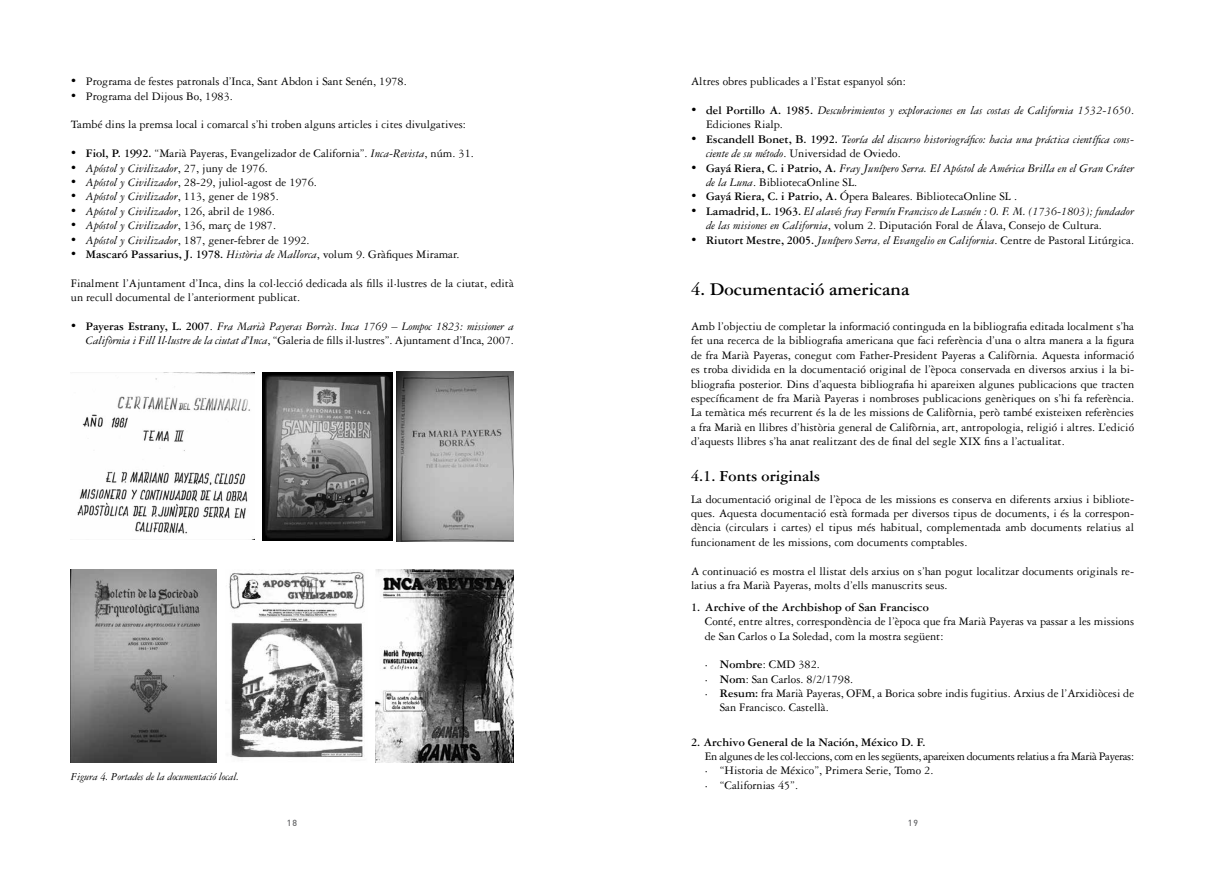
<style>
.page{position:relative;width:1205px;height:869px;background:#fff}
.page>*{position:absolute;margin:0;border:0;box-sizing:border-box;transform-origin:0 0}
.t1{font:700 18.75px "Garamond Three";color:#000}
.t2{font:700 16.25px "Garamond Three";color:#000}
.t3{font:12.25px/14.4px "Garamond Three";color:#000}
.t4{font:italic 12.25px/14.4px "Garamond Three";color:#000}
.t5{font:12.25px/14.4px "Garamond Three";letter-spacing:-.03em;color:#000}
.t6{font:700 12.25px "Garamond Three";color:#000}
.t7{font:italic 11.25px "Garamond Three";letter-spacing:-.01em;color:#000}
.t8{font:500 8.75px "DIN";color:#646567}
.s1{font-weight:700}
.s2{font-style:italic}
.s3{font-style:normal}
.s4{font-weight:700;font-style:normal}
.s5{font-family:"Garamond Three Bold Italic Os F";font-style:normal}
</style>
<div class="page">
<img style="left:77px;top:372px;width:177px;height:162px">
<img style="left:263px;top:372px;width:129px;height:168px">
<img style="left:396px;top:372px;width:118px;height:169px">
<img style="left:229px;top:570px;width:136px;height:188px">
<img style="left:376px;top:569px;width:138px;height:193px">
<img style="left:71px;top:569px;width:145px;height:193px">
<p class="t3" style="left:71px;top:74px;width:337px">• Programa de festes patronals d’Inca, Sant Abdon i Sant Senén, 1978.</p>
<p class="t3" style="left:71px;top:89px;width:163px">• Programa del Dijous Bo, 1983.</p>
<p class="t3" style="left:71px;top:118px;width:396px">També dins la premsa local i comarcal s’hi troben alguns articles i cites divulgatives:</p>
<p class="t3" style="left:71px;top:146px;width:404px">• <span class="s1">Fiol, P. 1992.</span> “Marià Payeras, Evangelizador de California”. <span class="s2">Inca-Revista</span>, núm. 31.</p>
<p class="t4" style="left:71px;top:161px;width:199px">• Apóstol y Civilizador<span class="s3">, 27, juny de 1976.</span></p>
<p class="t3" style="left:71px;top:175px;width:248px">• <span class="s2">Apóstol y Civilizador</span>, 28-29, juliol-agost de 1976.</p>
<p class="t4" style="left:71px;top:189px;width:209px">• Apóstol y Civilizador<span class="s3">, 113, gener de 1985.</span></p>
<p class="t4" style="left:71px;top:204px;width:205px">• Apóstol y Civilizador<span class="s3">, 126, abril de 1986.</span></p>
<p class="t4" style="left:71px;top:218px;width:207px">• Apóstol y Civilizador<span class="s3">, 136, març de 1987.</span></p>
<p class="t3" style="left:71px;top:233px;width:240px">• <span class="s2">Apóstol y Civilizador</span>, 187, gener-febrer de 1992.</p>
<p class="t3" style="left:71px;top:247px;width:390px">• <span class="s1">Mascaró Passarius, J. 1978.</span> <span class="s2">Història de Mallorca</span>, volum 9. Gràfiques Miramar.</p>
<p class="t3" style="left:71px;top:276px;width:444px">Finalment l’Ajuntament d’Inca, dins la col·lecció dedicada als fills il·lustres de la ciutat, edità un recull documental de l’anteriorment publicat.</p>
<p class="t4" style="left:71px;top:319px;width:444px;text-align:right">• <span class="s4">Payeras Estrany, L. 2007</span><span class="s3">.</span> Fra Marià Payeras Borràs<span class="s3">.</span> Inca 1769 – Lompoc 1823: missioner a<br>Califòrnia i Fill Il·lustre de la ciutat d’Inca<span class="s3">, “Galeria de fills il·lustres”. Ajuntament d’Inca, 2007.</span></p>
<p class="t7" style="left:71px;top:770px;width:170px">Figura 4. Portades de la documentació local.</p>
<p class="t3" style="left:691px;top:74px;width:216px">Altres obres publicades a l’Estat espanyol són:</p>
<p class="t4" style="left:706px;top:103px;width:429px;text-indent:-15px">• <span class="s4">del Portillo A. 1985.</span> Descubrimientos y exploraciones en las costas de California 1532-1650<span class="s3">.<br>Ediciones Rialp.</span></p>
<p class="t4" style="left:706px;top:132px;width:429px;text-indent:-15px">• <span class="s4">Escandell Bonet, B. 1992.</span> Teoría del discurso historiográfico: hacia una práctica científica cons&shy;ciente de su método<span class="s3">. Universidad de Oviedo.</span></p>
<p class="t4" style="left:706px;top:161px;width:429px;text-indent:-15px">• <span class="s4">Gayá Riera, C. i Patrio, A</span><span class="s5">.</span> Fray Junípero Serra. El Apóstol de América Brilla en el Gran Cráter de la Luna<span class="s3">. BibliotecaOnline SL.</span></p>
<p class="t3" style="left:691px;top:189px;width:327px">• <span class="s1">Gayá Riera, C. i Patrio, A.</span> Ópera Baleares. BibliotecaOnline SL‬.</p>
<p class="t4" style="left:706px;top:204px;width:429px;text-indent:-15px">• <span class="s4">Lamadrid, L. 1963.</span> El alavés fray Fermín Francisco de Lasuén‬: O. F. M. (1736-1803); fundador de las misiones en California<span class="s3">, volum 2. Diputación Foral de Álava, Consejo de Cultura.</span></p>
<p class="t4" style="left:691px;top:233px;width:444px">• <span class="s4">Riutort Mestre, 2005.</span> Junípero Serra, el Evangelio en California<span class="s3">. Centre de Pastoral Litúrgica.</span></p>
<h1 class="t1" style="left:691px;top:279px;width:220px">4. Documentació americana</h1>
<p class="t3" style="left:691px;top:319px;width:444px;text-align:justify">Amb l’objectiu de completar la informació continguda en la bibliografia editada localment s’ha fet una recerca de la bibliografia americana que faci referència d’una o altra manera a la figura de fra Marià Payeras, conegut com Father-President Payeras a Califòrnia. Aquesta informació es troba dividida en la documentació original de l’època conservada en diversos arxius i la bi&shy;bliografia posterior. Dins d’aquesta bibliografia hi apareixen algunes publicacions que tracten específicament de fra Marià Payeras i nombroses publicacions genèriques on s’hi fa referència.<br>La temàtica més recurrent és la de les missions de Califòrnia, però també existeixen referències a fra Marià en llibres d’història general de Califòrnia, art, antropologia, religió i altres. L’edició d’aquests llibres s’ha anat realitzant des de final del segle XIX fins a l’actualitat.</p>
<h2 class="t2" style="left:691px;top:466px;width:131px">4.1. Fonts originals</h2>
<p class="t3" style="left:691px;top:491px;width:444px;text-align:justify">La documentació original de l’època de les missions es conserva en diferents arxius i bibliote&shy;ques. Aquesta documentació està formada per diversos tipus de documents, i és la correspon&shy;dència (circulars i cartes) el tipus més habitual, complementada amb documents relatius al funcionament de les missions, com documents comptables.</p>
<p class="t3" style="left:691px;top:563px;width:444px">A continuació es mostra el llistat dels arxius on s’han pogut localitzar documents originals re&shy;latius a fra Marià Payeras, molts d’ells manuscrits seus.</p>
<p class="t6" style="left:691px;top:600px;width:239px">1. Archive of the Archbishop of San Francisco</p>
<p class="t3" style="left:705px;top:614px;width:431px">Conté, entre altres, correspondència de l’època que fra Marià Payeras va passar a les missions de San Carlos o La Soledad, com la mostra següent:</p>
<p class="t3" style="left:705px;top:657px;width:117px">· <span class="s1">Nombre</span>: CMD 382.</p>
<p class="t3" style="left:705px;top:671px;width:150px">· <span class="s1">Nom</span>: San Carlos. 8/2/1798.</p>
<p class="t3" style="left:705px;top:686px;width:431px">· <span class="s1">Resum:</span> fra Marià Payeras, OFM, a Borica sobre indis fugitius. Arxius de l’Arxidiòcesi de</p>
<p class="t3" style="left:720px;top:700px;width:110px">San Francisco. Castellà.</p>
<p class="t6" style="left:691px;top:734px;width:236px">2. Archivo General de la Nación, México D. F.</p>
<p class="t5" style="left:705px;top:749px;width:431px">En algunes de les col·leccions, com en les següents, apareixen documents relatius a fra Marià Payeras: · “Historia de México”, Primera Serie, Tomo 2.<br>· “Californias 45”.</p>
<p class="t8" style="left:287px;top:816px;width:12px">18</p>
<p class="t8" style="left:908px;top:816px;width:12px">19</p>
</div>
